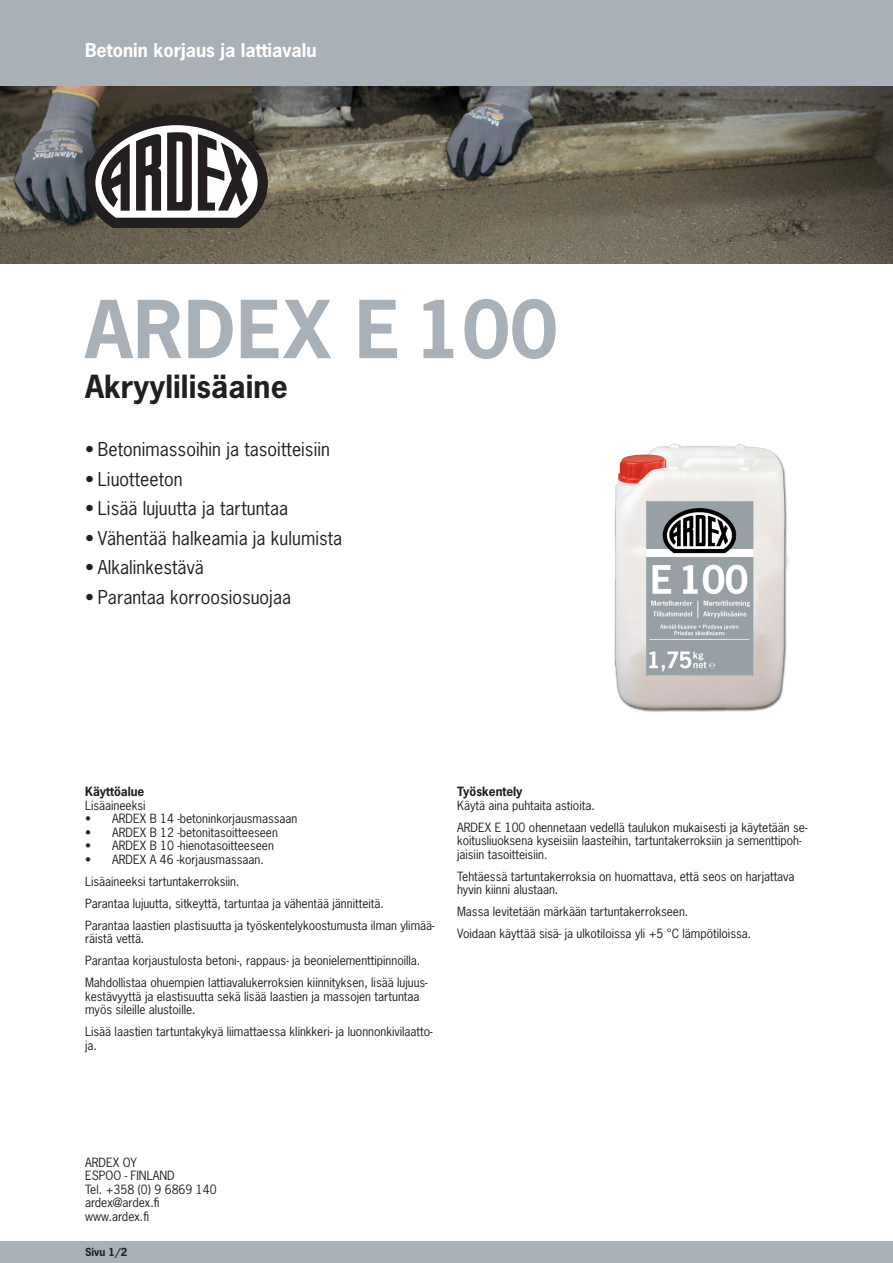
<style>
.page{position:relative;width:893px;height:1263px;background:#fff}
.page>*{position:absolute;margin:0;border:0;box-sizing:border-box;transform-origin:0 0}
.t1{font:700 75px "News Gothic Std";letter-spacing:.015em;color:#a8b1b7}
.t2{font:700 30px "News Gothic Std";letter-spacing:.005em;color:#231f20}
.t3{font:18px "News Gothic Std";letter-spacing:.005em;color:#231f20}
.t4{font:700 18px "News Gothic Std";color:#fff}
.t5{font:12px/13.5px "News Gothic Std";color:#231f20}
.t6{font:700 12px "News Gothic Std";color:#231f20}
.t7{font:700 10.5px "News Gothic Std";color:#231f20}
</style>
<div class="page">
<img style="left:0;top:85px;width:893px;height:179px">
<div style="left:0;top:0;width:893px;height:85px;background:#a8b1b7"></div>
<div style="left:0;top:1242px;width:893px;height:21px;background:#a8b1b7"></div>
<img style="left:614px;top:443px;width:175px;height:269px">
<svg style="left:85px;top:115px;width:183px;height:113px"></svg>
<h3 class="t4" style="left:85px;top:38px;width:233px">Betonin korjaus ja lattiavalu</h3>
<h1 class="t1" style="left:85px;top:280px;width:474px">ARDEX E 100</h1>
<h2 class="t2" style="left:85px;top:366px;width:204px">Akryylilisäaine</h2>
<h3 class="t3" style="left:85px;top:438px;width:246px">• Betonimassoihin ja tasoitteisiin</h3>
<h3 class="t3" style="left:85px;top:467px;width:99px">• Liuotteeton</h3>
<h3 class="t3" style="left:85px;top:497px;width:205px">• Lisää lujuutta ja tartuntaa</h3>
<h3 class="t3" style="left:85px;top:526px;width:259px">• Vähentää halkeamia ja kulumista</h3>
<h3 class="t3" style="left:85px;top:556px;width:120px">• Alkalinkestävä</h3>
<h3 class="t3" style="left:85px;top:585px;width:208px">• Parantaa korroosiosuojaa</h3>
<p class="t6" style="left:85px;top:783px;width:61px">Käyttöalue</p>
<p class="t5" style="left:85px;top:798px;width:62px">Lisäaineeksi</p>
<p class="t5" style="left:85px;top:812px;width:214px">• ARDEX B 14 -betoninkorjausmassaan</p>
<p class="t5" style="left:85px;top:825px;width:194px">• ARDEX B 12 -betonitasoitteeseen</p>
<p class="t5" style="left:85px;top:839px;width:190px">• ARDEX B 10 -hienotasoitteeseen</p>
<p class="t5" style="left:85px;top:848px;width:351px;line-height:22px">• ARDEX A 46 -korjausmassaan.<br>Lisäaineeksi tartuntakerroksiin.<br>Parantaa lujuutta, sitkeyttä, tartuntaa ja vähentää jännitteitä.<br>Parantaa laastien plastisuutta ja työskentelykoostumusta ilman ylimää-</p>
<p class="t5" style="left:85px;top:927px;width:344px;line-height:22px">räistä vettä.<br>Parantaa korjaustulosta betoni-, rappaus- ja beonielementtipinnoilla.<br>Mahdollistaa ohuempien lattiavalukerroksien kiinnityksen, lisää lujuus-</p>
<p class="t5" style="left:85px;top:989px;width:336px">kestävyyttä ja elastisuutta sekä lisää laastien ja massojen tartuntaa myös sileille alustoille.</p>
<p class="t5" style="left:85px;top:1025px;width:349px">Lisää laastien tartuntakykyä liimattaessa klinkkeri- ja luonnonkivilaatto&shy;ja.</p>
<p class="t6" style="left:457px;top:783px;width:67px">Työskentely</p>
<p class="t5" style="left:457px;top:794px;width:352px;line-height:22px">Käytä aina puhtaita astioita.<br>ARDEX E 100 ohennetaan vedellä taulukon mukaisesti ja käytetään se-</p>
<p class="t5" style="left:457px;top:834px;width:346px">koitusliuoksena kyseisiin laasteihin, tartuntakerroksiin ja sementtipoh&shy;jaisiin tasoitteisiin.</p>
<p class="t5" style="left:457px;top:869px;width:339px">Tehtäessä tartuntakerroksia on huomattava, että seos on harjattava hyvin kiinni alustaan.</p>
<p class="t5" style="left:457px;top:900px;width:296px;line-height:22px">Massa levitetään märkään tartuntakerrokseen.<br>Voidaan käyttää sisä- ja ulkotiloissa yli +5 °C lämpötiloissa.</p>
<p class="t5" style="left:85px;top:1155px;width:133px">ARDEX OY<br>ESPOO - FINLAND<br>Tel. +358 (0) 9 6869 140 ardex@ardex.fi www.ardex.fi</p>
<p class="t7" style="left:85px;top:1245px;width:44px">Sivu 1/2</p>
</div>
